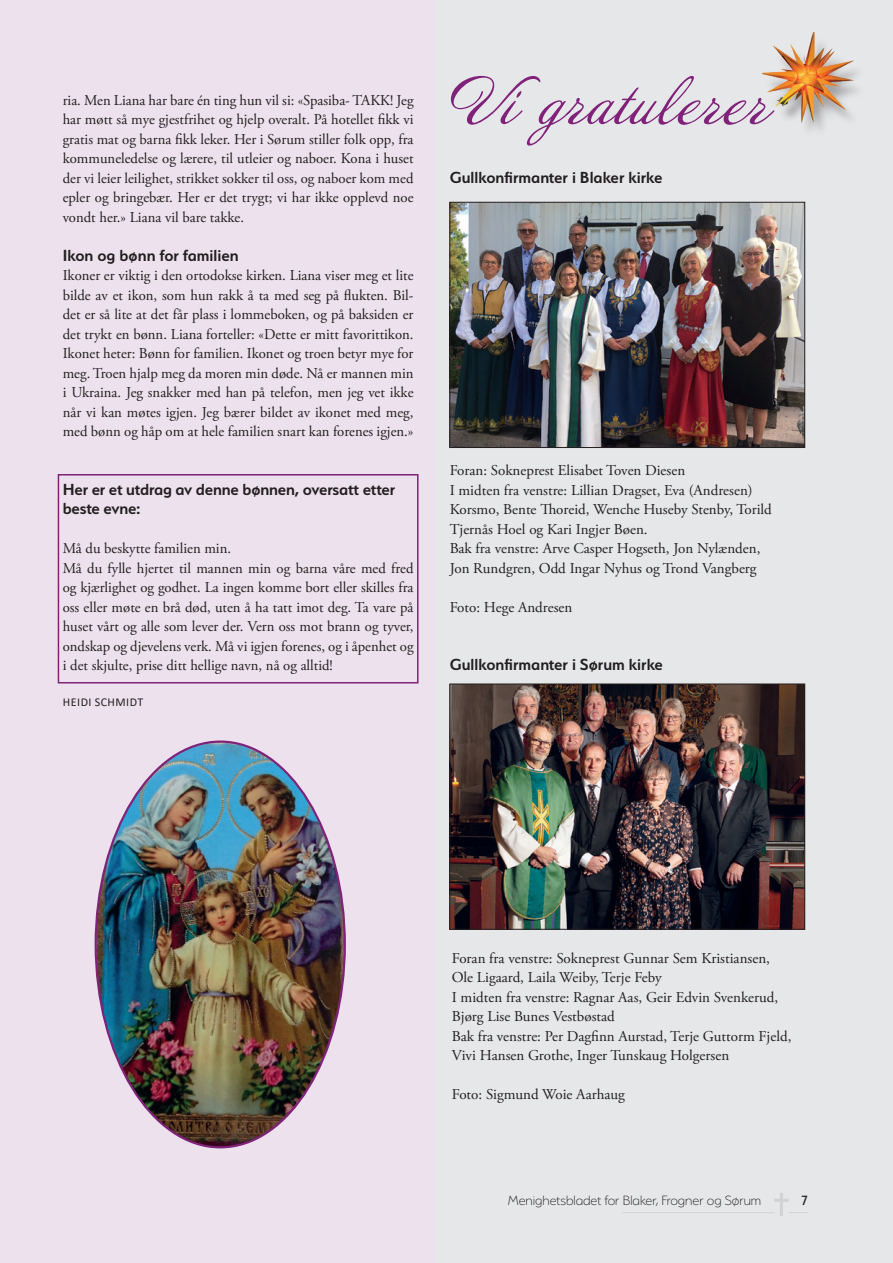
<style>
.page{position:relative;width:893px;height:1263px;background:#fff}
.page>*{position:absolute;margin:0;border:0;box-sizing:border-box;transform-origin:0 0}
.t1{font:58.5px "Annabelle JF";color:#80227a}
.t2{font:600 18px/19.5px "Serenity";letter-spacing:-.01em;color:#231f20}
.t3{font:15px/19.5px "Adobe Garamond Pro";color:#231f20}
.t4{font:200 15px "Serenity";color:#231f20}
.t5{font:500 15px "Serenity";color:#231f20}
.t6{font:12px "Calibri";letter-spacing:.04em;color:#231f20}
</style>
<div class="page">
<div style="left:0;top:0;width:435px;height:1263px;background:#ece1ec"></div>
<div style="left:58px;top:474px;width:361px;height:209px;border:2px solid #80227a"></div>
<img style="left:96px;top:743px;width:249px;height:404px">
<div style="left:435px;top:0;width:458px;height:1263px;background:#e6e7e9"></div>
<img style="left:452px;top:204px;width:351px;height:242px">
<div style="left:450px;top:202px;width:355px;height:246px;border:1px solid #231f20"></div>
<img style="left:452px;top:686px;width:351px;height:241px">
<div style="left:450px;top:684px;width:355px;height:245px;border:1px solid #231f20"></div>
<hr style="left:623px;top:1212px;width:151px;height:1px;background:#d1d2d4">
<svg style="left:774px;top:1193px;width:34px;height:23px"></svg>
<img style="left:763px;top:33px;width:94px;height:92px">
<p class="t3" style="left:63px;top:91px;width:352px;text-align:justify">ria. Men Liana har bare én ting hun vil si: «Spasiba- TAKK! Jeg har møtt så mye gjestfrihet og hjelp overalt. På hotellet fikk vi gratis mat og barna fikk leker. Her i Sørum stiller folk opp, fra kommuneledelse og lærere, til utleier og naboer. Kona i huset der vi leier leilighet, strikket sokker til oss, og naboer kom med epler og bringebær. Her er det trygt; vi har ikke opplevd noe vondt her.» Liana vil bare takke.</p>
<p class="t2" style="left:63px;top:245px;width:178px">Ikon og bønn for familien</p>
<p class="t3" style="left:63px;top:266px;width:352px;text-align:justify">Ikoner er viktig i den ortodokse kirken. Liana viser meg et lite bilde av et ikon, som hun rakk å ta med seg på flukten. Bil&shy;det er så lite at det får plass i lommeboken, og på baksiden er det trykt en bønn. Liana forteller: «Dette er mitt favorittikon.<br>Ikonet heter: Bønn for familien. Ikonet og troen betyr mye for meg. Troen hjalp meg da moren min døde. Nå er mannen min i Ukraina. Jeg snakker med han på telefon, men jeg vet ikke når vi kan møtes igjen. Jeg bærer bildet av ikonet med meg, med bønn og håp om at hele familien snart kan forenes igjen.»</p>
<p class="t2" style="left:63px;top:479px;width:334px">Her er et utdrag av denne bønnen, oversatt etter beste evne:</p>
<p class="t3" style="left:63px;top:539px;width:352px">Må du beskytte familien min.<br>Må du fylle hjertet til mannen min og barna våre med fred og kjærlighet og godhet. La ingen komme bort eller skilles fra oss eller møte en brå død, uten å ha tatt imot deg. Ta vare på huset vårt og alle som lever der. Vern oss mot brann og tyver, ondskap og djevelens verk. Må vi igjen forenes, og i åpenhet og i det skjulte, prise ditt hellige navn, nå og alltid!</p>
<p class="t6" style="left:63px;top:694px;width:82px">HEIDI SCHMIDT</p>
<h1 class="t1" style="left:450px;top:66px;width:320px">Vi gratulerer</h1>
<p class="t2" style="left:450px;top:167px;width:214px">Gullkonfirmanter i Blaker kirke</p>
<p class="t3" style="left:450px;top:461px;width:324px">Foran: Sokneprest Elisabet Toven Diesen<br>I midten fra venstre: Lillian Dragset, Eva (Andresen)<br>Korsmo, Bente Thoreid, Wenche Huseby Stenby, Torild Tjernås Hoel og Kari Ingjer Bøen.<br>Bak fra venstre: Arve Casper Hogseth, Jon Nylænden, Jon Rundgren, Odd Ingar Nyhus og Trond Vangberg</p>
<p class="t3" style="left:450px;top:598px;width:124px">Foto: Hege Andresen</p>
<p class="t2" style="left:450px;top:655px;width:215px">Gullkonfirmanter i Sørum kirke</p>
<p class="t3" style="left:452px;top:949px;width:341px">Foran fra venstre: Sokneprest Gunnar Sem Kristiansen, Ole Ligaard, Laila Weiby, Terje Feby<br>I midten fra venstre: Ragnar Aas, Geir Edvin Svenkerud, Bjørg Lise Bunes Vestbøstad<br>Bak fra venstre: Per Dagfinn Aurstad, Terje Guttorm Fjeld, Vivi Hansen Grothe, Inger Tunskaug Holgersen</p>
<p class="t3" style="left:452px;top:1085px;width:175px">Foto: Sigmund Woie Aarhaug</p>
<p class="t4" style="left:508px;top:1193px;width:255px">Menighetsbladet for Blaker, Frogner og Sørum</p>
<p class="t5" style="left:802px;top:1192px;width:8px">7</p>
</div>
